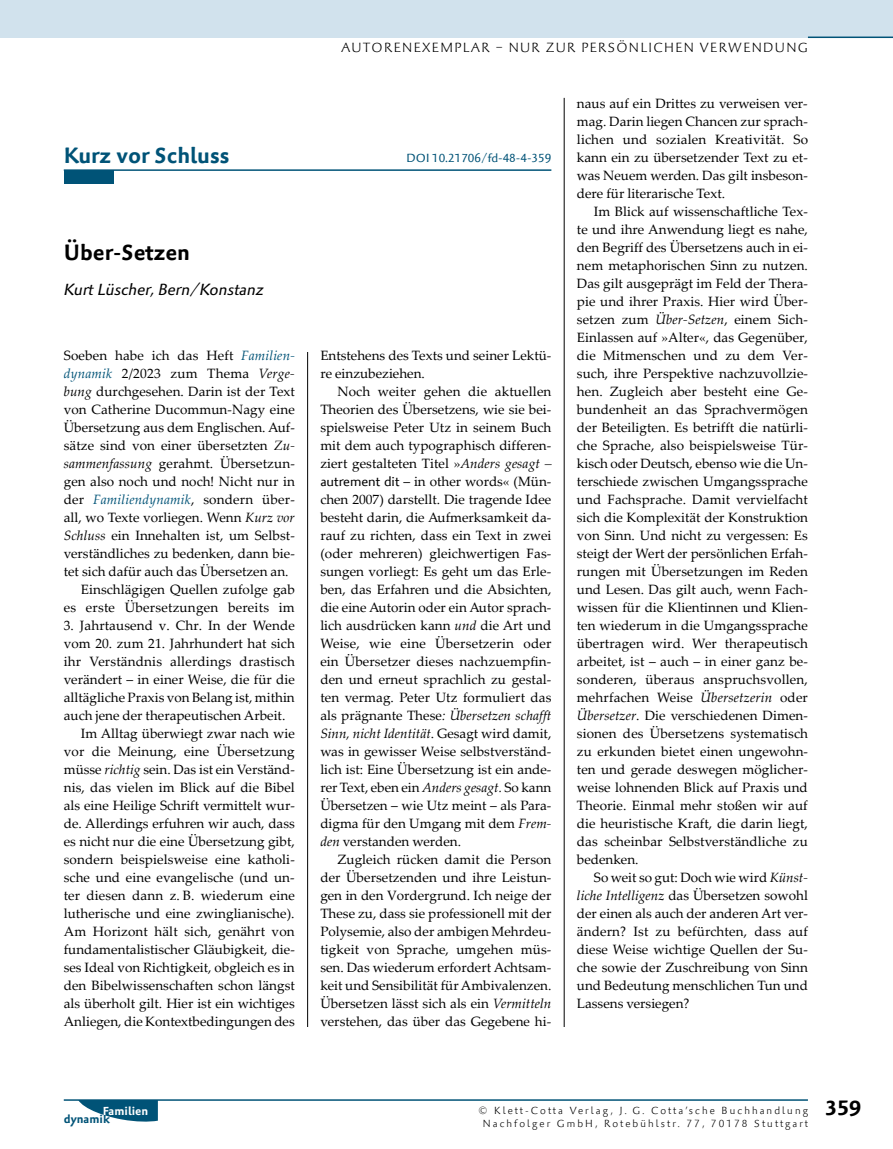
<style>
.page{position:relative;width:893px;height:1149px;background:#fff}
.page>*{position:absolute;margin:0;border:0;box-sizing:border-box;transform-origin:0 0}
.t1{font:700 22.5px "Palatino Sans Com";color:#005377}
.t2{font:700 22.5px "Palatino Sans Com";color:#000}
.t3{font:700 21px "Palatino Sans Com";color:#000}
.t4{font:italic 16.5px "Palatino Sans Com";color:#000}
.t5{font:13.5px/18px "Palatino Linotype";color:#000;text-align:justify}
.t6{font:300 13.5px "Palatino Sans Com";letter-spacing:.1em;color:#000}
.t7{font:12px "Palatino Sans Com";color:#005377}
.t8{font:700 11.85px "Palatino Sans Com";color:#fff}
.t9{font:700 11.85px "Palatino Sans Com";color:#005377}
.t10{font:300 10.5px/12.6px "Palatino Sans Com";letter-spacing:.2em;color:#000;text-align:center}
.s1{font-style:italic;color:#005377}
.s2{font-style:italic}
.s3{font-family:"Palatino Sans Com"}
</style>
<div class="page">
<div style="left:0;top:0;width:893px;height:38px;background:#d1e2ed"></div>
<hr style="left:808px;top:37px;width:85px;height:1px;background:#005377">
<hr style="left:64px;top:1098px;width:744px;height:2px;background:#005377">
<svg style="left:77px;top:1099px;width:81px;height:22px"></svg>
<hr style="left:307px;top:98px;width:1px;height:965px;background:#000">
<hr style="left:564px;top:98px;width:1px;height:965px;background:#000">
<div style="left:27px;top:1026px;width:815px;height:45px;background:#fff"></div>
<div style="left:272px;top:83px;width:98px;height:268px;background:#fff"></div>
<div style="left:64px;top:170px;width:49px;height:13px;background:#005377"></div>
<hr style="left:64px;top:169px;width:487px;height:2px;background:#005377">
<h1 class="t1" style="left:64px;top:141px;width:167px">Kurz vor Schluss</h1>
<h1 class="t2" style="left:64px;top:238px;width:128px">Über-Setzen</h1>
<p class="t4" style="left:64px;top:279px;width:202px">Kurt Lüscher, Bern/Konstanz</p>
<p class="t5" style="left:64px;top:346px;width:233px">Soeben habe ich das Heft <span class="s1">Familien-</span></p>
<p class="t5" style="left:64px;top:364px;width:233px"><span class="s1">dynamik</span> 2/2023 zum Thema <span class="s2">Verge-</span></p>
<p class="t5" style="left:64px;top:382px;width:233px"><span class="s2">bung</span> durchgesehen. Darin ist der Text</p>
<p class="t5" style="left:64px;top:400px;width:233px">von Catherine Ducommun-Nagy eine</p>
<p class="t5" style="left:64px;top:418px;width:233px">Übersetzung aus dem Englischen. Auf-</p>
<p class="t5" style="left:64px;top:436px;width:233px">sätze sind von einer übersetzten <span class="s2">Zu-</span></p>
<p class="t5" style="left:64px;top:454px;width:233px"><span class="s2">sammenfassung</span> gerahmt. Übersetzun-</p>
<p class="t5" style="left:64px;top:472px;width:233px">gen also noch und noch! Nicht nur in</p>
<p class="t5" style="left:64px;top:490px;width:233px">der <span class="s1">Familiendynamik</span>, sondern über-</p>
<p class="t5" style="left:64px;top:508px;width:233px">all, wo Texte vorliegen. Wenn <span class="s2">Kurz vor</span></p>
<p class="t5" style="left:64px;top:526px;width:233px"><span class="s2">Schluss</span> ein Innehalten ist, um Selbst-</p>
<p class="t5" style="left:64px;top:544px;width:233px">verständliches zu bedenken, dann bie-</p>
<p class="t5" style="left:64px;top:562px;width:226px">tet sich dafür auch das Übersetzen an.</p>
<p class="t5" style="left:81px;top:580px;width:216px">Einschlägigen Quellen zufolge gab</p>
<p class="t5" style="left:64px;top:598px;width:233px">es erste Übersetzungen bereits im</p>
<p class="t5" style="left:64px;top:616px;width:233px">3. Jahrtausend v. Chr. In der Wende</p>
<p class="t5" style="left:64px;top:634px;width:233px">vom 20. zum 21. Jahrhundert hat sich</p>
<p class="t5" style="left:64px;top:652px;width:233px">ihr Verständnis allerdings drastisch</p>
<p class="t5" style="left:64px;top:670px;width:233px">verändert – in einer Weise, die für die</p>
<p class="t5" style="left:64px;top:688px;width:233px">alltägliche Praxis von Belang ist, mithin</p>
<p class="t5" style="left:64px;top:706px;width:223px">auch jene der therapeutischen Arbeit.</p>
<p class="t5" style="left:81px;top:724px;width:215px">Im Alltag überwiegt zwar nach wie</p>
<p class="t5" style="left:64px;top:742px;width:232px">vor die Meinung, eine Übersetzung</p>
<p class="t5" style="left:64px;top:760px;width:233px">müsse <span class="s2">richtig</span> sein. Das ist ein Verständ-</p>
<p class="t5" style="left:64px;top:778px;width:233px">nis, das vielen im Blick auf die Bibel</p>
<p class="t5" style="left:64px;top:796px;width:233px">als eine Heilige Schrift vermittelt wur-</p>
<p class="t5" style="left:64px;top:814px;width:233px">de. Allerdings erfuhren wir auch, dass</p>
<p class="t5" style="left:64px;top:832px;width:233px">es nicht nur die eine Übersetzung gibt,</p>
<p class="t5" style="left:64px;top:850px;width:233px">sondern beispielsweise eine katholi-</p>
<p class="t5" style="left:64px;top:868px;width:232px">sche und eine evangelische (und un-</p>
<p class="t5" style="left:64px;top:886px;width:233px">ter diesen dann z. B. wiederum eine</p>
<p class="t5" style="left:64px;top:904px;width:232px">lutherische und eine zwinglianische).</p>
<p class="t5" style="left:64px;top:922px;width:232px">Am Horizont hält sich, genährt von</p>
<p class="t5" style="left:64px;top:940px;width:233px">fundamentalistischer Gläubigkeit, die-</p>
<p class="t5" style="left:64px;top:958px;width:233px">ses Ideal von Richtigkeit, obgleich es in</p>
<p class="t5" style="left:64px;top:976px;width:233px">den Bibelwissenschaften schon längst</p>
<p class="t5" style="left:64px;top:994px;width:233px">als überholt gilt. Hier ist ein wichtiges</p>
<p class="t5" style="left:64px;top:1012px;width:233px">Anliegen, die Kontextbedingungen des</p>
<p class="t6" style="left:341px;top:39px;width:468px">AUTORENEXEMPLAR – NUR ZUR PERSÖNLICHEN VERWENDUNG</p>
<p class="t7" style="left:407px;top:150px;width:146px">DOI 10.21706/fd-48-4-359</p>
<p class="t5" style="left:320px;top:346px;width:233px">Entstehens des Texts und seiner Lektü&shy;re einzubeziehen.</p>
<p class="t5" style="left:320px;top:382px;width:233px;text-indent:17px">Noch weiter gehen die aktuellen Theorien des Übersetzens, wie sie bei&shy;spielsweise Peter Utz in seinem Buch mit dem auch typographisch differen&shy;ziert gestalteten Titel »<span class="s2">Anders gesagt – </span><span class="s3">autrement dit</span> – in other words« (Mün&shy;chen 2007) darstellt. Die tragende Idee besteht darin, die Aufmerksamkeit da&shy;rauf zu richten, dass ein Text in zwei (oder mehreren) gleichwertigen Fas&shy;sungen vorliegt: Es geht um das Erle&shy;ben, das Erfahren und die Absichten, die eine Autorin oder ein Autor sprach&shy;lich ausdrücken kann <span class="s2">und</span> die Art und Weise, wie eine Übersetzerin oder ein Übersetzer dieses nachzuempfin&shy;den und erneut sprachlich zu gestal&shy;ten vermag. Peter Utz formuliert das als prägnante These<span class="s2">: Übersetzen schafft Sinn, nicht Identität</span>. Gesagt wird damit, was in gewisser Weise selbstverständ&shy;lich ist: Eine Übersetzung ist ein ande&shy;rer Text, eben ein <span class="s2">Anders gesagt.</span> So kann Übersetzen – wie Utz meint – als Para&shy;digma für den Umgang mit dem <span class="s2">Frem&shy;den</span> verstanden werden.</p>
<p class="t5" style="left:320px;top:850px;width:233px;text-indent:17px">Zugleich rücken damit die Person der Übersetzenden und ihre Leistun&shy;gen in den Vordergrund. Ich neige der These zu, dass sie professionell mit der Polysemie, also der ambigen Mehrdeu&shy;tigkeit von Sprache, umgehen müs&shy;sen. Das wiederum erfordert Achtsam&shy;keit und Sensibilität für Ambivalenzen.<br>Übersetzen lässt sich als ein <span class="s2">Vermitteln </span>verstehen, das über das Gegebene hi-</p>
<p class="t5" style="left:577px;top:94px;width:233px">naus auf ein Drittes zu verweisen ver&shy;mag. Darin liegen Chancen zur sprach&shy;lichen und sozialen Kreativität. So kann ein zu übersetzender Text zu et&shy;was Neuem werden. Das gilt insbeson&shy;dere für literarische Text.</p>
<p class="t5" style="left:577px;top:202px;width:233px;text-indent:17px">Im Blick auf wissenschaftliche Tex&shy;te und ihre Anwendung liegt es nahe, den Begriff des Übersetzens auch in ei&shy;nem metaphorischen Sinn zu nutzen.<br>Das gilt ausgeprägt im Feld der Thera&shy;pie und ihrer Praxis. Hier wird Über&shy;setzen zum <span class="s2">Über-Setzen</span>, einem Sich-Einlassen auf »Alter«, das Gegenüber, die Mitmenschen und zu dem Ver&shy;such, ihre Perspektive nachzuvollzie&shy;hen. Zugleich aber besteht eine Ge&shy;bundenheit an das Sprachvermögen der Beteiligten. Es betrifft die natürli&shy;che Sprache, also beispielsweise Tür&shy;kisch oder Deutsch, ebenso wie die Un&shy;terschiede zwischen Umgangssprache und Fachsprache. Damit vervielfacht sich die Komplexität der Konstruktion von Sinn. Und nicht zu vergessen: Es steigt der Wert der persönlichen Erfah&shy;rungen mit Übersetzungen im Reden und Lesen. Das gilt auch, wenn Fach&shy;wissen für die Klientinnen und Klien&shy;ten wiederum in die Umgangssprache übertragen wird. Wer therapeutisch arbeitet, ist – auch – in einer ganz be&shy;sonderen, überaus anspruchsvollen, mehrfachen Weise <span class="s2">Übersetzerin</span> oder <span class="s2">Übersetzer</span>. Die verschiedenen Dimen&shy;sionen des Übersetzens systematisch zu erkunden bietet einen ungewohn&shy;ten und gerade deswegen möglicher&shy;weise lohnenden Blick auf Praxis und Theorie. Einmal mehr stoßen wir auf die heuristische Kraft, die darin liegt, das scheinbar Selbstverständliche zu bedenken.</p>
<p class="t5" style="left:577px;top:867px;width:233px;text-indent:17px">So weit so gut: Doch wie wird <span class="s2">Künst&shy;liche Intelligenz</span> das Übersetzen sowohl der einen als auch der anderen Art ver&shy;ändern? Ist zu befürchten, dass auf diese Weise wichtige Quellen der Su&shy;che sowie der Zuschreibung von Sinn und Bedeutung menschlichen Tun und Lassens versiegen?</p>
<p class="t8" style="left:103px;top:1103px;width:47px">Familien</p>
<p class="t10" style="left:479px;top:1104px;width:331px">© Klett-Cotta Verlag, J. G. Cotta’sche Buchhandlung<br>Nachfolger GmbH, Rotebühlstr. 77, 70178 Stuttgart</p>
<p class="t9" style="left:64px;top:1110px;width:47px">dynamik</p>
<h2 class="t3" style="left:825px;top:1094px;width:38px">359</h2>
</div>
